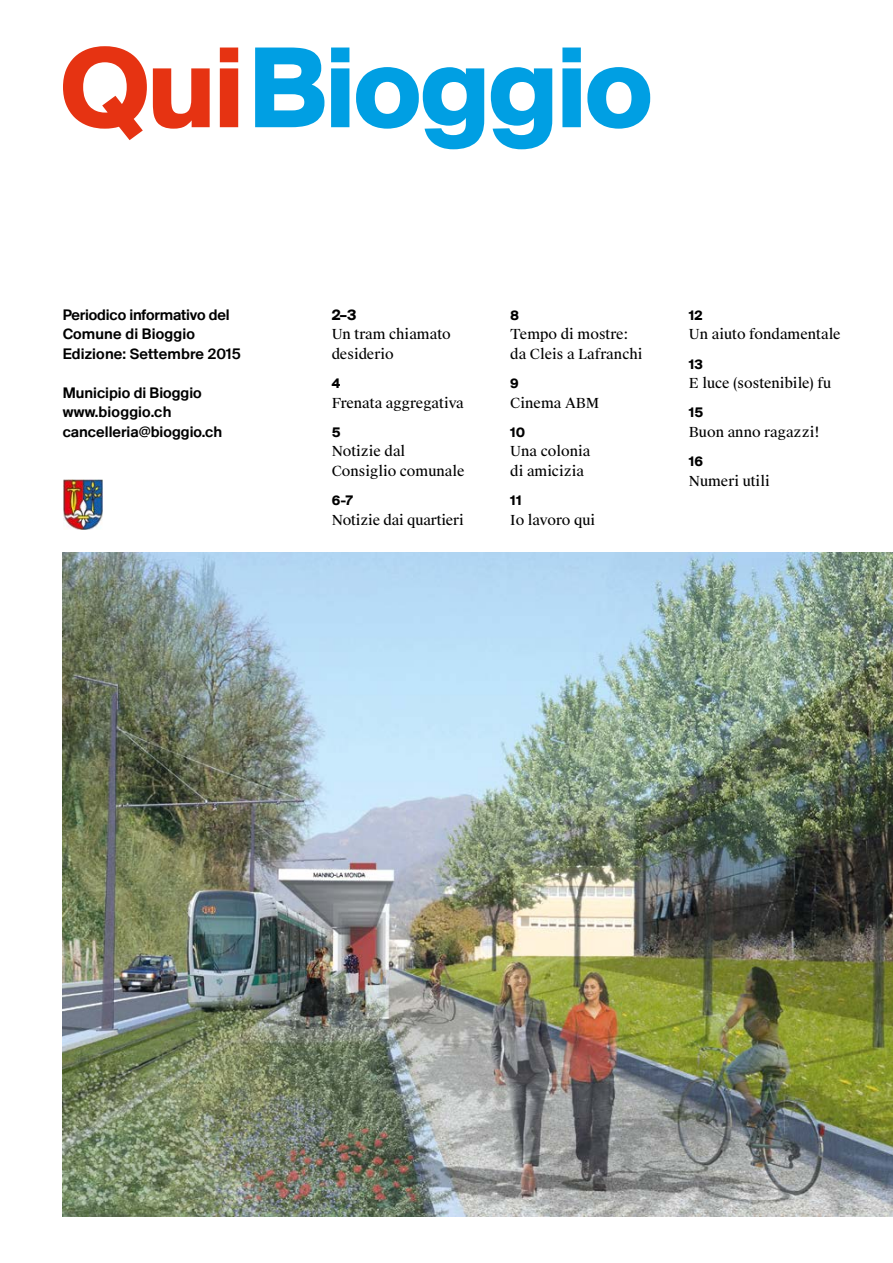
<style>
.page{position:relative;width:893px;height:1263px;background:#fff}
.page>*{position:absolute;margin:0;border:0;box-sizing:border-box;transform-origin:0 0}
.t1{font:700 120px "Suisse BP Intl";letter-spacing:-.025em;color:#009fe3}
.t2{font:15.75px/19.5px "Suisse BP Intl Antique";color:#000}
.t3{font:700 15.75px "Suisse BP Intl";color:#000}
.t4{font:700 14.25px "Suisse BP Intl";color:#000}
.t5{font:13.8px/19.5px "Suisse Works";color:#000}
.s1{color:#e63312}
</style>
<div class="page">
<img style="left:63px;top:553px;width:830px;height:663px">
<img style="left:63px;top:479px;width:40px;height:51px">
<h1 class="t1" style="left:61px;top:17px;width:594px"><span class="s1">Qui</span> Bioggio</h1>
<p class="t2" style="left:63px;top:305px;width:180px">Periodico informativo del<br>Comune di Bioggio<br>Edizione: Settembre 2015</p>
<p class="t2" style="left:63px;top:383px;width:161px">Municipio di Bioggio www.bioggio.ch cancelleria@bioggio.ch</p>
<p class="t3" style="left:332px;top:305px;width:26px">2–3</p>
<p class="t5" style="left:332px;top:325px;width:121px">Un tram chiamato desiderio</p>
<p class="t4" style="left:332px;top:375px;width:10px">4</p>
<p class="t5" style="left:332px;top:393px;width:133px">Frenata aggregativa</p>
<p class="t4" style="left:332px;top:424px;width:10px">5</p>
<p class="t5" style="left:332px;top:442px;width:134px">Notizie dal<br>Consiglio comunale</p>
<p class="t4" style="left:332px;top:492px;width:23px">6-7</p>
<p class="t5" style="left:332px;top:510px;width:134px">Notizie dai quartieri</p>
<p class="t4" style="left:510px;top:307px;width:11px">8</p>
<p class="t5" style="left:510px;top:325px;width:134px">Tempo di mostre: da Cleis a Lafranchi</p>
<p class="t4" style="left:510px;top:375px;width:10px">9</p>
<p class="t5" style="left:510px;top:393px;width:91px">Cinema ABM</p>
<p class="t4" style="left:510px;top:424px;width:16px">10</p>
<p class="t5" style="left:510px;top:442px;width:82px">Una colonia di amicizia</p>
<p class="t4" style="left:510px;top:492px;width:13px">11</p>
<p class="t5" style="left:510px;top:510px;width:86px">Io lavoro qui</p>
<p class="t4" style="left:689px;top:307px;width:15px">12</p>
<p class="t5" style="left:689px;top:325px;width:153px">Un aiuto fondamentale</p>
<p class="t4" style="left:689px;top:355px;width:15px">13</p>
<p class="t5" style="left:689px;top:374px;width:144px">E luce (sostenibile) fu</p>
<p class="t4" style="left:689px;top:404px;width:16px">15</p>
<p class="t5" style="left:689px;top:422px;width:132px">Buon anno ragazzi!</p>
<p class="t4" style="left:689px;top:453px;width:16px">16</p>
<p class="t5" style="left:689px;top:471px;width:82px">Numeri utili</p>
</div>
